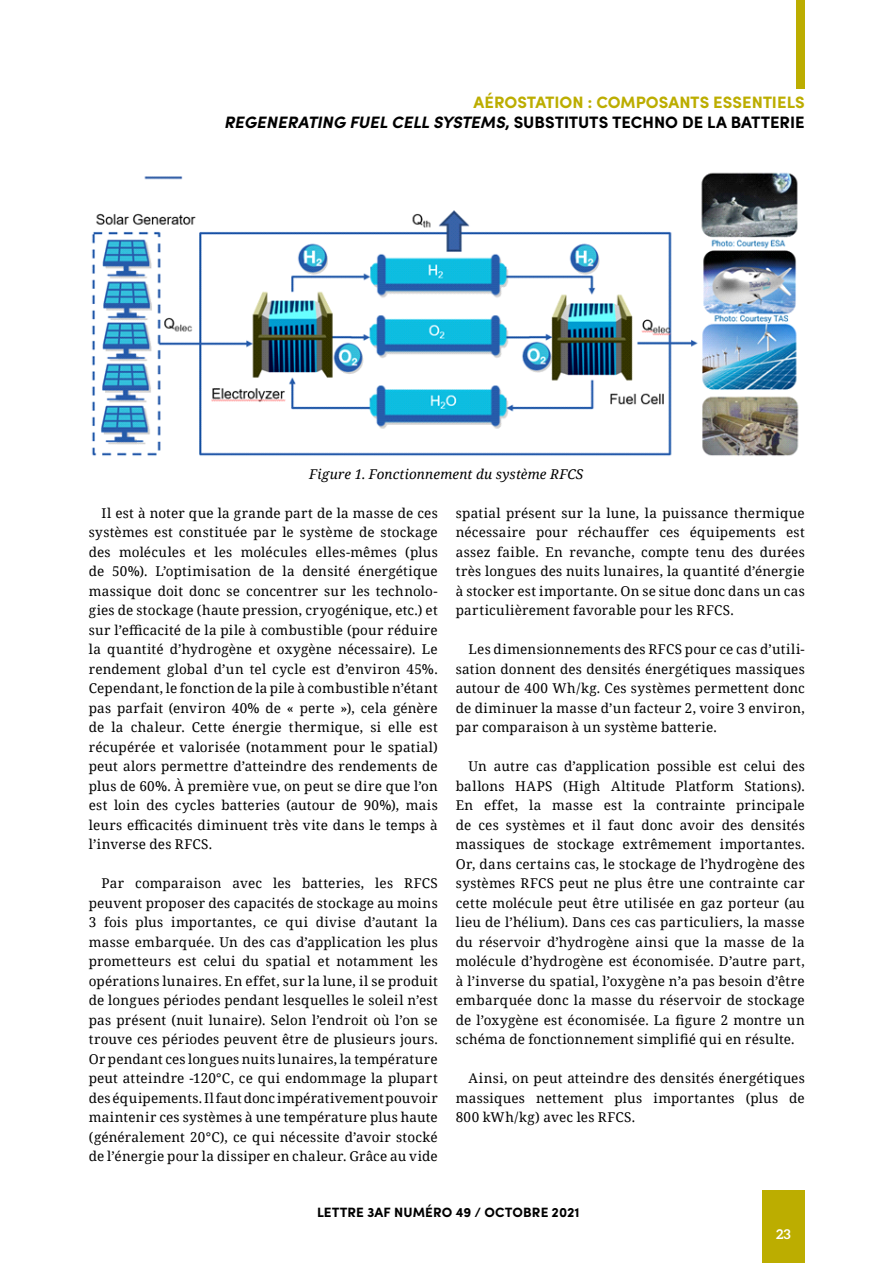
<style>
.page{position:relative;width:893px;height:1263px;background:#fff}
.page>*{position:absolute;margin:0;border:0;box-sizing:border-box;transform-origin:0 0}
.t1{font:700 16.5px/19.5px "Sofia Pro";color:#bcad00;text-align:right}
.t2{font:13.5px/19.5px "Noto Serif";letter-spacing:.015em;color:#000;text-align:justify}
.t3{font:italic 13.5px "Noto Serif";letter-spacing:.01em;color:#000}
.t4{font:700 13.5px "Sofia Pro";letter-spacing:.005em;color:#000}
.t5{font:700 13.5px "Aleo";color:#fff}
.s1{font-style:italic;color:#000}
.s2{color:#000}
</style>
<div class="page">
<div style="left:762px;top:1191px;width:43px;height:72px;background:#bcad00"></div>
<div style="left:796px;top:0;width:9px;height:89px;background:#bcad00"></div>
<img style="left:91px;top:172px;width:708px;height:284px">
<p class="t1" style="left:224px;top:92px;width:582px">AÉROSTATION : COMPOSANTS ESSENTIELS<br><span class="s1">REGENERATING FUEL CELL SYSTEMS</span><span class="s2">, SUBSTITUTS TECHNO DE LA BATTERIE</span></p>
<p class="t3" style="left:309px;top:465px;width:276px">Figure 1. Fonctionnement du système RFCS</p>
<p class="t2" style="left:89px;top:503px;width:350px;text-indent:13px">Il est à noter que la grande part de la masse de ces systèmes est constituée par le système de stockage des molécules et les molécules elles-mêmes (plus de 50%). L’optimisation de la densité énergétique massique doit donc se concentrer sur les technolo&shy;gies de stockage (haute pression, cryogénique, etc.) et sur l’efficacité de la pile à combustible (pour réduire la quantité d’hydrogène et oxygène nécessaire). Le rendement global d’un tel cycle est d’environ 45%.<br>Cependant, le fonction de la pile à combustible n’étant pas parfait (environ 40% de « perte »), cela génère de la chaleur. Cette énergie thermique, si elle est récupérée et valorisée (notamment pour le spatial) peut alors permettre d’atteindre des rendements de plus de 60%. À première vue, on peut se dire que l’on est loin des cycles batteries (autour de 90%), mais leurs efficacités diminuent très vite dans le temps à l’inverse des RFCS.</p>
<p class="t2" style="left:89px;top:873px;width:350px;text-indent:13px">Par comparaison avec les batteries, les RFCS peuvent proposer des capacités de stockage au moins 3 fois plus importantes, ce qui divise d’autant la masse embarquée. Un des cas d’application les plus prometteurs est celui du spatial et notamment les opérations lunaires. En effet, sur la lune, il se produit de longues périodes pendant lesquelles le soleil n’est pas présent (nuit lunaire). Selon l’endroit où l’on se trouve ces périodes peuvent être de plusieurs jours.<br>Or pendant ces longues nuits lunaires, la température peut atteindre -120°C, ce qui endommage la plupart des équipements. Il faut donc impérativement pouvoir maintenir ces systèmes à une température plus haute (généralement 20°C), ce qui nécessite d’avoir stocké de l’énergie pour la dissiper en chaleur. Grâce au vide</p>
<p class="t2" style="left:456px;top:502px;width:350px">spatial présent sur la lune, la puissance thermique nécessaire pour réchauffer ces équipements est assez faible. En revanche, compte tenu des durées très longues des nuits lunaires, la quantité d’énergie à stocker est importante. On se situe donc dans un cas particulièrement favorable pour les RFCS.</p>
<p class="t2" style="left:456px;top:639px;width:350px;text-indent:13px">Les dimensionnements des RFCS pour ce cas d’utili&shy;sation donnent des densités énergétiques massiques autour de 400 Wh/kg. Ces systèmes permettent donc de diminuer la masse d’un facteur 2, voire 3 environ, par comparaison à un système batterie.</p>
<p class="t2" style="left:456px;top:756px;width:350px;text-indent:13px">Un autre cas d’application possible est celui des ballons HAPS (High Altitude Platform Stations).<br>En effet, la masse est la contrainte principale de ces systèmes et il faut donc avoir des densités massiques de stockage extrêmement importantes.<br>Or, dans certains cas, le stockage de l’hydrogène des systèmes RFCS peut ne plus être une contrainte car cette molécule peut être utilisée en gaz porteur (au lieu de l’hélium). Dans ces cas particuliers, la masse du réservoir d’hydrogène ainsi que la masse de la molécule d’hydrogène est économisée. D’autre part, à l’inverse du spatial, l’oxygène n’a pas besoin d’être embarquée donc la masse du réservoir de stockage de l’oxygène est économisée. La figure 2 montre un schéma de fonctionnement simplifié qui en résulte.</p>
<p class="t2" style="left:456px;top:1068px;width:350px;text-indent:13px">Ainsi, on peut atteindre des densités énergétiques massiques nettement plus importantes (plus de 800 kWh/kg) avec les RFCS.</p>
<p class="t4" style="left:317px;top:1202px;width:264px">LETTRE 3AF NUMÉRO 49 / OCTOBRE 2021</p>
<p class="t5" style="left:776px;top:1225px;width:16px">23</p>
</div>
